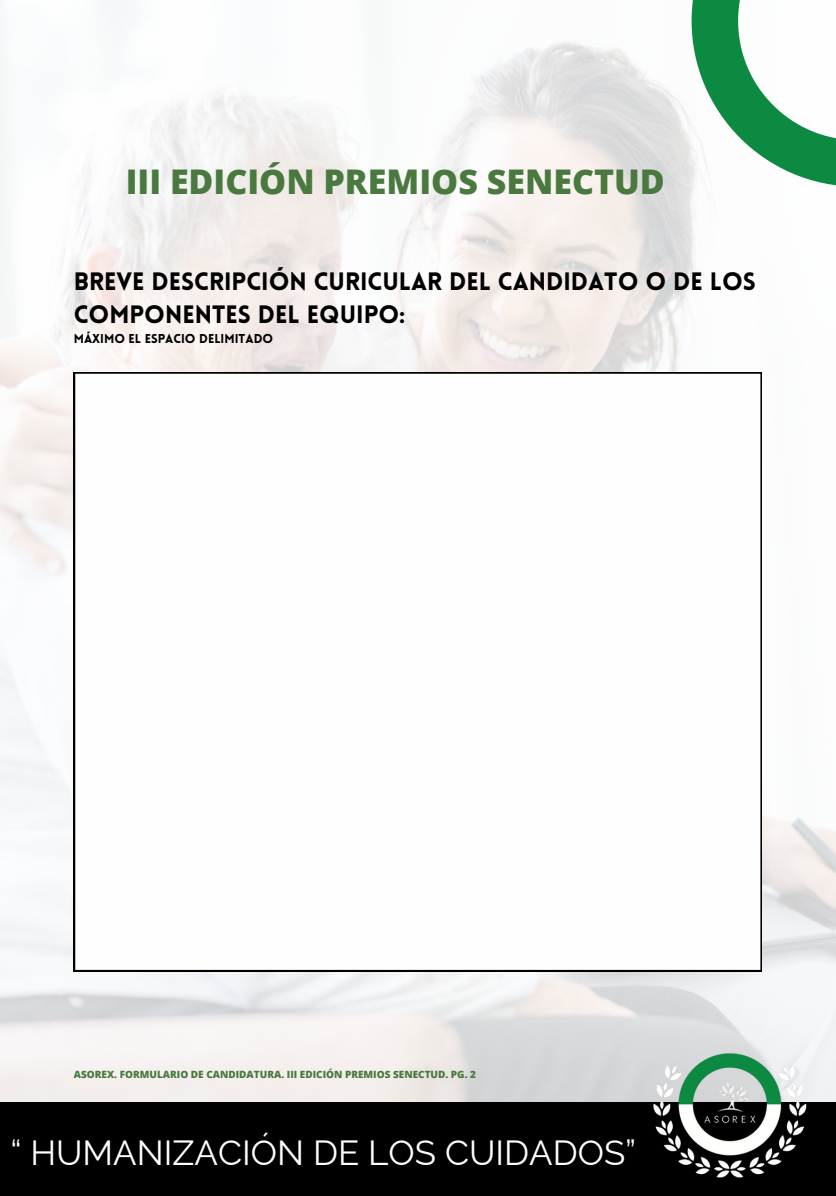
<style>
.page{position:relative;width:836px;height:1196px;background:#fff}
.page>*{position:absolute;margin:0;border:0;box-sizing:border-box;transform-origin:0 0}
.t1{font:35px "Raleway";color:#fff}
.t2{font:800 34px "Open Sans";color:#49793f}
.t3{font:900 24.6px/33px "Lovelo";color:#000}
.t4{font:900 12.6px "Lovelo";color:#000}
.t5{font:800 10px "Open Sans";color:#49793f}
</style>
<div class="page">
<img style="left:0;top:0;width:835px;height:1102px">
<svg style="left:691px;top:0;width:145px;height:186px"></svg>
<div style="left:0;top:1102px;width:835px;height:93px;background:#000"></div>
<img style="left:616px;top:1042px;width:220px;height:139px">
<svg style="left:74px;top:372px;width:687px;height:599px"></svg>
<h3 class="t2" style="left:126px;top:157px;width:540px">III EDICIÓN PREMIOS SENECTUD</h3>
<h4 class="t3" style="left:74px;top:268px;width:683px">BREVE DESCRIPCIÓN CURICULAR DEL CANDIDATO O DE LOS<br>COMPONENTES DEL EQUIPO:</h4>
<p class="t4" style="left:74px;top:334px;width:201px">MÁXIMO EL ESPACIO DELIMITADO</p>
<p class="t5" style="left:74px;top:1067px;width:404px">ASOREX. FORMULARIO DE CANDIDATURA. III EDICIÓN PREMIOS SENECTUD. PG. 2</p>
<p class="t1" style="left:10px;top:1132px;width:627px">“ HUMANIZACIÓN DE LOS CUIDADOS”</p>
</div>
